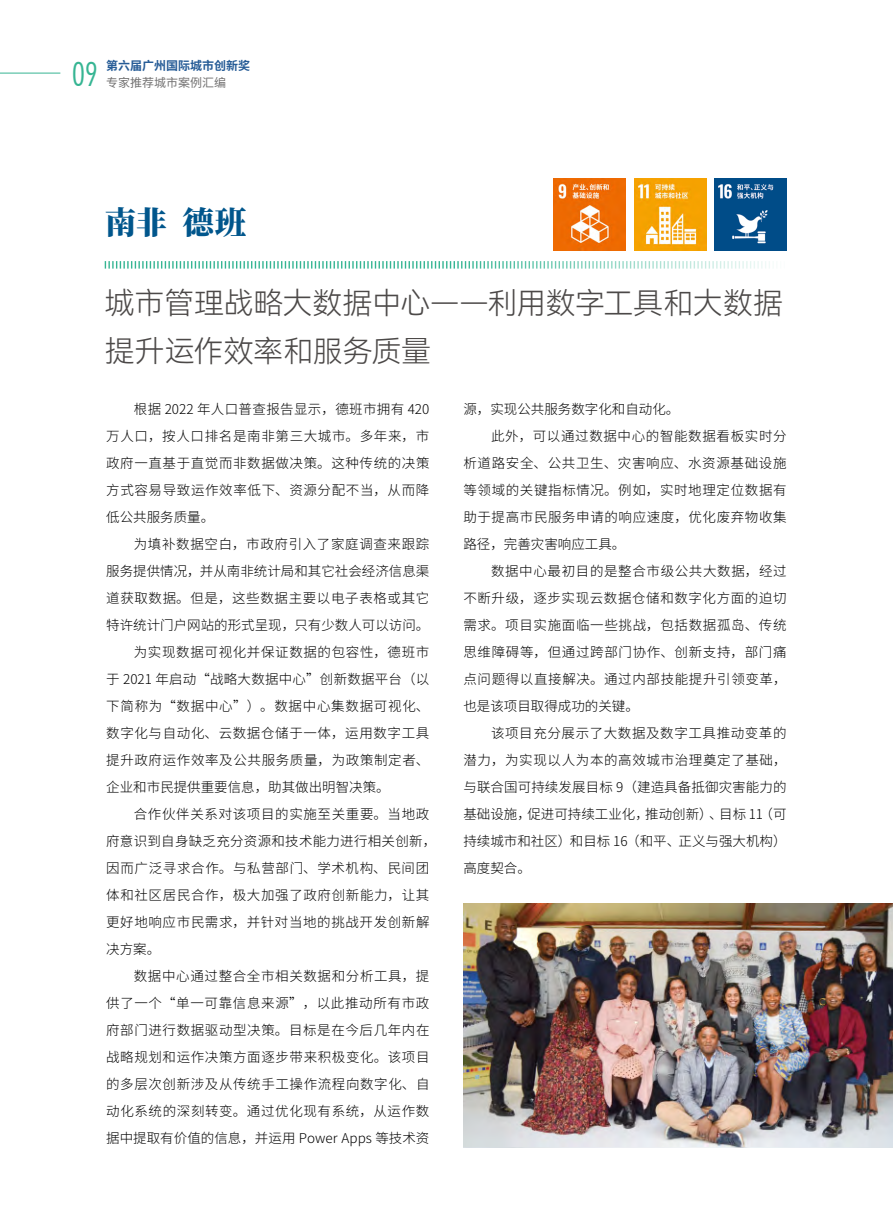
<style>
.page{position:relative;width:893px;height:1212px;background:#fff}
.page>*{position:absolute;margin:0;border:0;box-sizing:border-box;transform-origin:0 0}
.t1{font:300 condensed 33px "Futura BT";color:#36b593}
.t2{font:800 31.5px "Source Han Serif CN";color:#00568c}
.t3{font:30px/48px "Harmony OS Sans SC Light";letter-spacing:-.005em;color:#4c4948}
.t4{font:300 13.5px/27px "Source Han Sans CN";letter-spacing:.045em;color:#000;text-align:justify}
.t5{font:300 13.5px "Source Han Sans CN";color:#000}
.t6{font:300 13.5px "Source Han Sans CN";letter-spacing:.015em;color:#000}
.t7{font:300 13.5px "Source Han Sans CN";letter-spacing:.02em;color:#000}
.t8{font:300 13.5px "Source Han Sans CN";letter-spacing:.005em;color:#000}
.t9{font:700 12px "Source Han Sans CN";color:#255b96}
.t10{font:12px "Source Han Sans CN";color:#727171}
</style>
<div class="page">
<hr style="left:0;top:73px;width:60px;height:1px;background:#36b593">
<img style="left:463px;top:903px;width:430px;height:244px">
<svg style="left:105px;top:261px;width:665px;height:8px"></svg>
<img style="left:635px;top:179px;width:71px;height:71px">
<img style="left:553px;top:179px;width:72px;height:71px">
<img style="left:715px;top:179px;width:72px;height:71px">
<h1 class="t1" style="left:72px;top:54px;width:27px">09</h1>
<p class="t9" style="left:106px;top:59px;width:145px">第六届广州国际城市创新奖</p>
<p class="t10" style="left:106px;top:75px;width:121px">专家推荐城市案例汇编</p>
<h2 class="t2" style="left:105px;top:204px;width:143px">南非 德班</h2>
<h3 class="t3" style="left:105px;top:278px;width:680px">城市管理战略大数据中心——利用数字工具和大数据提升运作效率和服务质量</h3>
<p class="t4" style="left:106px;top:396px;width:325px;text-indent:28px">根据 2022 年⼈⼝ 普查报告显示，德班市拥有 420万人口，按人口排名是南非第三大城市。多年来，市政府一直基于直觉而非数据做决策。这种传统的决策方式容易导致运作效率低下、资源分配不当，从而降低公共服务质量。</p>
<p class="t4" style="left:134px;top:531px;width:297px">为填补数据空白，市政府引⼊了家庭调查来跟踪</p>
<p class="t5" style="left:106px;top:563px;width:325px">服务提供情况，并从南⾮统计局和其它社会经济信息渠</p>
<p class="t4" style="left:106px;top:585px;width:325px">道获取数据。但是，这些数据主要以电⼦表格或其它</p>
<p class="t5" style="left:106px;top:617px;width:325px">特许统计⻔户⽹站的形式呈现，只有少数⼈可以访问。</p>
<p class="t4" style="left:134px;top:639px;width:297px">为实现数据可视化并保证数据的包容性，德班市</p>
<p class="t6" style="left:106px;top:671px;width:325px">于 2021 年启动“战略大数据中心”创新数据平台（以</p>
<p class="t4" style="left:106px;top:693px;width:325px">下简称为“数据中心”）。数据中心集数据可视化、</p>
<p class="t4" style="left:106px;top:720px;width:325px">数字化与自动化、云数据仓储于一体，运用数字工具</p>
<p class="t4" style="left:106px;top:747px;width:325px">提升政府运作效率及公共服务质量，为政策制定者、</p>
<p class="t5" style="left:106px;top:779px;width:285px">企业和市民提供重要信息，助其做出明智决策。</p>
<p class="t4" style="left:134px;top:801px;width:297px">合作伙伴关系对该项目的实施至关重要。当地政</p>
<p class="t7" style="left:106px;top:833px;width:331px">府意识到自身缺乏充分资源和技术能力进行相关创新，</p>
<p class="t4" style="left:106px;top:855px;width:325px">因而广泛寻求合作。与私营部门、学术机构、民间团</p>
<p class="t4" style="left:106px;top:882px;width:325px">体和社区居民合作，极大加强了政府创新能力，让其</p>
<p class="t4" style="left:106px;top:909px;width:325px">更好地响应市民需求，并针对当地的挑战开发创新解</p>
<p class="t4" style="left:106px;top:936px;width:55px">决方案。</p>
<p class="t4" style="left:134px;top:963px;width:297px">数据中心通过整合全市相关数据和分析工具，提</p>
<p class="t4" style="left:106px;top:990px;width:325px">供了一个“单一可靠信息来源”，以此推动所有市政</p>
<p class="t4" style="left:106px;top:1017px;width:325px">府部门进行数据驱动型决策。目标是在今后几年内在</p>
<p class="t4" style="left:106px;top:1044px;width:325px">战略规划和运作决策方面逐步带来积极变化。该项目</p>
<p class="t4" style="left:106px;top:1071px;width:325px">的多层次创新涉及从传统手工操作流程向数字化、自</p>
<p class="t4" style="left:106px;top:1098px;width:325px">动化系统的深刻转变。通过优化现有系统，从运作数</p>
<p class="t5" style="left:106px;top:1130px;width:325px">据中提取有价值的信息，并运用 Power Apps 等技术资</p>
<p class="t5" style="left:463px;top:401px;width:217px">源，实现公共服务数字化和自动化。</p>
<p class="t4" style="left:491px;top:423px;width:297px">此外，可以通过数据中心的智能数据看板实时分</p>
<p class="t4" style="left:463px;top:450px;width:325px">析道路安全、公共卫生、灾害响应、水资源基础设施</p>
<p class="t4" style="left:463px;top:477px;width:325px">等领域的关键指标情况。例如，实时地理定位数据有</p>
<p class="t4" style="left:463px;top:504px;width:325px">助于提高市民服务申请的响应速度，优化废弃物收集</p>
<p class="t5" style="left:463px;top:536px;width:163px">路径，完善灾害响应工具。</p>
<p class="t4" style="left:491px;top:558px;width:297px">数据中心最初目的是整合市级公共大数据，经过</p>
<p class="t4" style="left:463px;top:585px;width:325px">不断升级，逐步实现云数据仓储和数字化方面的迫切</p>
<p class="t4" style="left:463px;top:612px;width:325px">需求。项目实施面临一些挑战，包括数据孤岛、传统</p>
<p class="t4" style="left:463px;top:639px;width:325px">思维障碍等，但通过跨部门协作、创新支持，部门痛</p>
<p class="t4" style="left:463px;top:666px;width:325px">点问题得以直接解决。通过内部技能提升引领变革，</p>
<p class="t5" style="left:463px;top:698px;width:177px">也是该项目取得成功的关键。</p>
<p class="t4" style="left:491px;top:720px;width:297px">该项目充分展示了大数据及数字工具推动变革的</p>
<p class="t4" style="left:463px;top:747px;width:325px">潜力，为实现以人为本的高效城市治理奠定了基础，</p>
<p class="t8" style="left:463px;top:779px;width:325px">与联合国可持续发展目标 9（建造具备抵御灾害能力的</p>
<p class="t5" style="left:463px;top:806px;width:325px">基础设施，促进可持续工业化，推动创新）、目标 11（可</p>
<p class="t5" style="left:463px;top:833px;width:325px">持续城市和社区）和目标 16（和平、正义与强大机构）</p>
<p class="t4" style="left:463px;top:855px;width:69px">高度契合。</p>
</div>
